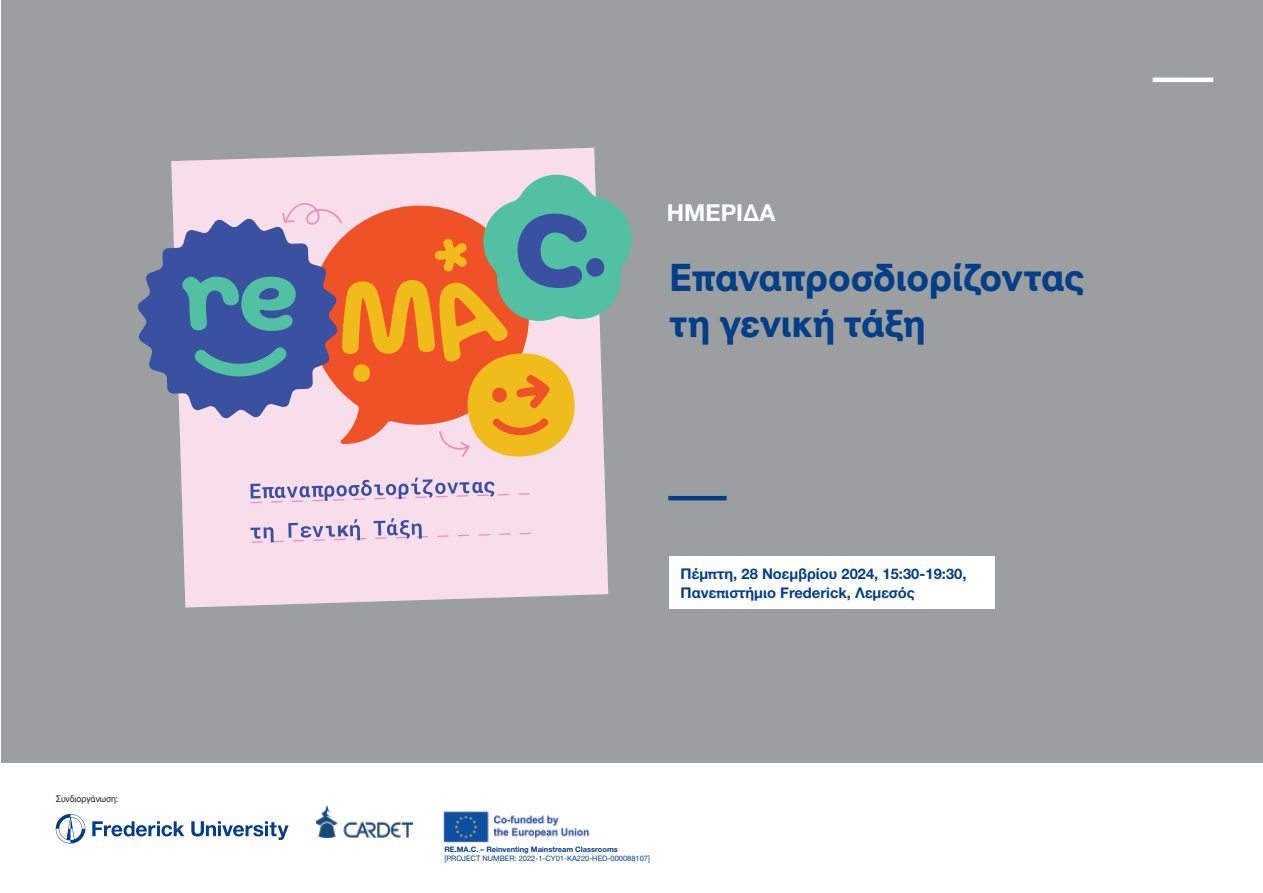
<style>
.page{position:relative;width:1263px;height:893px;background:#fff}
.page>*{position:absolute;margin:0;border:0;box-sizing:border-box;transform-origin:0 0}
.t1{font:700 37.8px/45.3px "HM Ampersand";letter-spacing:-.005em;color:#023f88}
.t2{font:700 23.4px "Helvetica Neue";color:#fff}
.t3{font:700 14.7px/18.5px "Helvetica Neue";color:#023f88}
.t4{font:9.15px "Helvetica Neue";letter-spacing:-.005em;color:#231f20;scale:.95 1}
.t5{font:7.5px "Helvetica Neue";color:#023f88}
.t6{font:700 7.5px "Helvetica Neue";color:#023f88}
</style>
<div class="page">
<div style="left:1px;top:0;width:1262px;height:763px;background:#9c9fa0"></div>
<hr style="left:1153px;top:78px;width:60px;height:4px;background:#fff">
<hr style="left:668px;top:496px;width:59px;height:4px;background:#023f88">
<div style="left:669px;top:557px;width:325px;height:52px;background:#fff"></div>
<svg style="left:56px;top:814px;width:29px;height:29px"></svg>
<svg style="left:92px;top:821px;width:92px;height:15px"></svg>
<svg style="left:191px;top:821px;width:98px;height:19px"></svg>
<img style="left:317px;top:806px;width:95px;height:32px">
<svg style="left:171px;top:148px;width:437px;height:459px;background:#ecd5e0"></svg>
<svg style="left:137px;top:171px;width:495px;height:289px;background:#b29a90"></svg>
<svg style="left:250px;top:478px;width:280px;height:25px;background:#d1bfd9"></svg>
<svg style="left:251px;top:518px;width:280px;height:25px;background:#e1cae0"></svg>
<img style="left:443px;top:811px;width:147px;height:32px">
<p class="t4" style="left:56px;top:792px;width:67px">Συνδιοργάνωση:</p>
<h2 class="t2" style="left:667px;top:194px;width:110px">ΗΜΕΡΙΔΑ</h2>
<h1 class="t1" style="left:669px;top:256px;width:416px">Επαναπροσδιορίζοντας τη γενική τάξη</h1>
<p class="t3" style="left:681px;top:565px;width:287px">Πέμπτη, 28 Νοεμβρίου 2024, 15:30-19:30,<br>Πανεπιστήμιο Frederick, Λεμεσός</p>
<p class="t6" style="left:444px;top:843px;width:175px">RE.MA.C. – Reinventing Mainstream Classrooms</p>
<p class="t5" style="left:444px;top:853px;width:207px">[PROJECT NUMBER: 2022-1-CY01-KA220-HED-000088107]</p>
</div>
